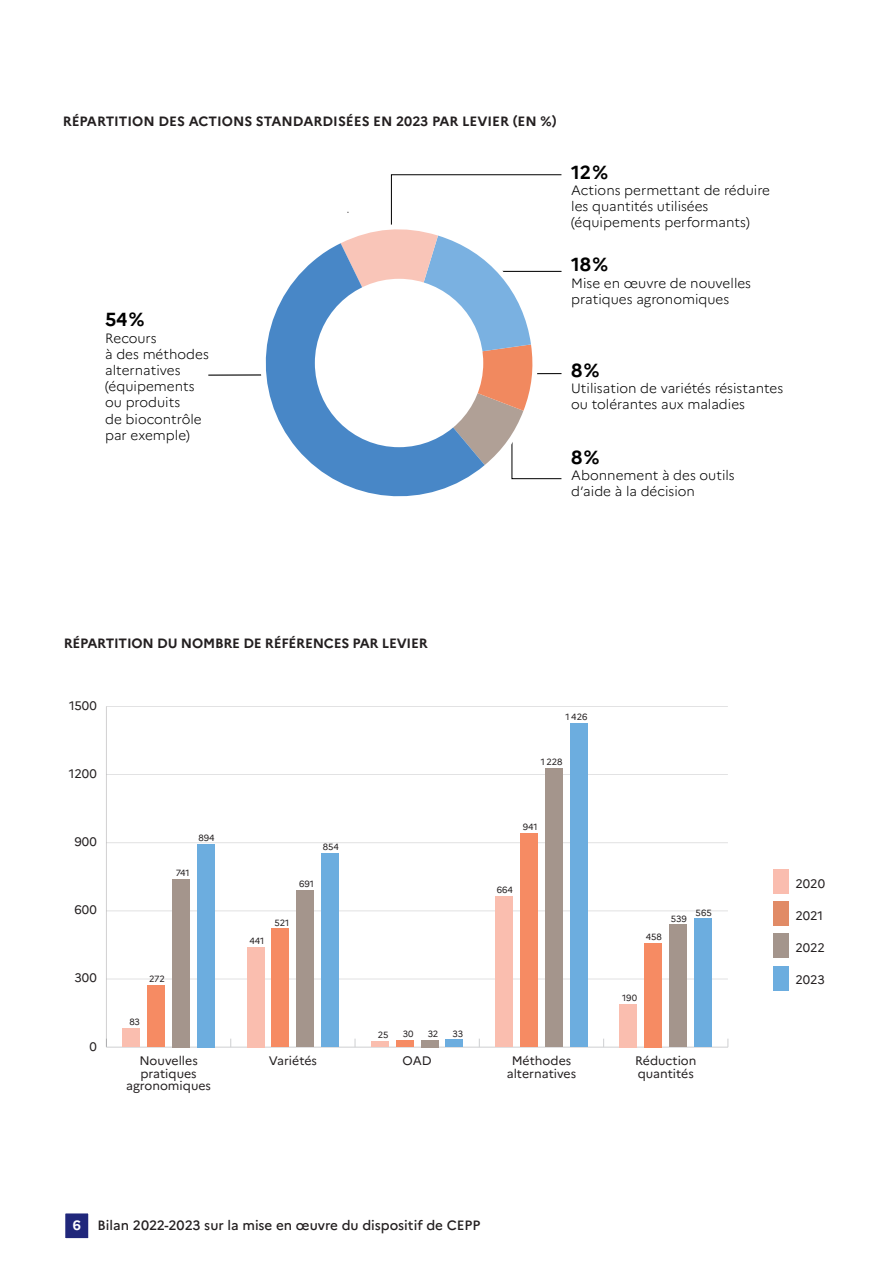
<style>
.page{position:relative;width:893px;height:1263px;background:#fff}
.page>*{position:absolute;margin:0;border:0;box-sizing:border-box;transform-origin:0 0}
.t1{font:700 18.9px "Marianne";color:#000}
.t2{font:300 13.5px/16.2px "Marianne";color:#000}
.Titre_tableau{font:700 13.5px "Marianne";letter-spacing:-.015em;color:#231f20}
.t3{font:500 13.5px "Marianne";color:#231f20}
.t4{font:12.3px/12.3px "Marianne";color:#231f20;text-align:center}
.t5{font:9px "Marianne";letter-spacing:-.005em;color:#231f20}
.s1{font-weight:700;color:#fff}
</style>
<div class="page">
<div style="left:65px;top:1213px;width:24px;height:26px;background:#20277b"></div>
<div style="left:64px;top:1212px;width:26px;height:27px;border:2px solid #fff"></div>
<hr style="left:208px;top:375px;width:76px;height:1px;background:#000">
<svg style="left:341px;top:174px;width:221px;height:305px"></svg>
<svg style="left:250px;top:243px;width:235px;height:254px"></svg>
<div style="left:315px;top:279px;width:168px;height:168px;background:#fff;border-radius:50%"></div>
<svg style="left:354px;top:1039px;width:2px;height:7px"></svg>
<hr style="left:106px;top:706px;width:1px;height:341px;background:#231f20">
<hr style="left:106px;top:1046px;width:622px;height:2px;background:#d1d2d4">
<hr style="left:106px;top:979px;width:622px;height:1px;background:#636366">
<hr style="left:106px;top:910px;width:622px;height:1px;background:#636366">
<hr style="left:106px;top:842px;width:622px;height:1px;background:#636366">
<hr style="left:106px;top:774px;width:622px;height:1px;background:#636366">
<hr style="left:106px;top:706px;width:622px;height:1px;background:#636366">
<div style="left:773px;top:966px;width:16px;height:24px;background:#6caddf"></div>
<div style="left:197px;top:844px;width:18px;height:203px;background:#6caddf"></div>
<div style="left:321px;top:853px;width:18px;height:194px;background:#6caddf"></div>
<div style="left:446px;top:1040px;width:17px;height:7px;background:#6caddf"></div>
<div style="left:570px;top:723px;width:17px;height:324px;background:#6caddf"></div>
<div style="left:694px;top:919px;width:18px;height:128px;background:#6caddf"></div>
<div style="left:773px;top:933px;width:16px;height:25px;background:#a4958c"></div>
<div style="left:172px;top:879px;width:18px;height:168px;background:#a4958c"></div>
<div style="left:297px;top:890px;width:17px;height:157px;background:#a4958c"></div>
<div style="left:421px;top:1040px;width:17px;height:7px;background:#a4958c"></div>
<div style="left:545px;top:768px;width:18px;height:279px;background:#a4958c"></div>
<div style="left:669px;top:925px;width:18px;height:122px;background:#a4958c"></div>
<div style="left:773px;top:901px;width:16px;height:25px;background:#e18b66"></div>
<div style="left:147px;top:985px;width:18px;height:62px;background:#f68b63"></div>
<div style="left:272px;top:929px;width:17px;height:118px;background:#f68b63"></div>
<div style="left:396px;top:1040px;width:17px;height:7px;background:#f68b63"></div>
<div style="left:520px;top:833px;width:18px;height:214px;background:#f68b63"></div>
<div style="left:645px;top:943px;width:17px;height:104px;background:#f68b63"></div>
<div style="left:773px;top:869px;width:16px;height:25px;background:#fabdaf"></div>
<div style="left:123px;top:1028px;width:17px;height:19px;background:#fabeaf"></div>
<div style="left:247px;top:947px;width:17px;height:100px;background:#fabeaf"></div>
<div style="left:371px;top:1041px;width:18px;height:6px;background:#fabeaf"></div>
<div style="left:495px;top:896px;width:18px;height:151px;background:#fabeaf"></div>
<div style="left:620px;top:1004px;width:17px;height:43px;background:#fabeaf"></div>
<p class="Titre_tableau" style="left:63px;top:113px;width:495px">RÉPARTITION DES ACTIONS STANDARDISÉES EN 2023 PAR LEVIER (EN %)</p>
<p class="t1" style="left:105px;top:305px;width:41px">54 %</p>
<p class="t2" style="left:105px;top:329px;width:105px">Recours<br>à des méthodes alternatives (équipements ou produits<br>de biocontrôle par exemple)</p>
<p class="t1" style="left:571px;top:157px;width:39px">12 %</p>
<p class="t2" style="left:571px;top:181px;width:200px">Actions permettant de réduire les quantités utilisées (équipements performants)</p>
<p class="t1" style="left:571px;top:250px;width:39px">18 %</p>
<p class="t2" style="left:571px;top:274px;width:181px">Mise en œuvre de nouvelles pratiques agronomiques</p>
<p class="t1" style="left:571px;top:356px;width:30px">8 %</p>
<p class="t2" style="left:571px;top:379px;width:214px">Utilisation de variétés résistantes ou tolérantes aux maladies</p>
<p class="t1" style="left:571px;top:443px;width:30px">8 %</p>
<p class="t2" style="left:571px;top:466px;width:165px">Abonnement à des outils d’aide à la décision</p>
<p class="Titre_tableau" style="left:64px;top:635px;width:366px">RÉPARTITION DU NOMBRE DE RÉFÉRENCES PAR LEVIER</p>
<p class="t4" style="left:69px;top:698px;width:29px">1500</p>
<p class="t4" style="left:69px;top:766px;width:29px">1200</p>
<p class="t4" style="left:74px;top:835px;width:24px">900</p>
<p class="t4" style="left:75px;top:903px;width:24px">600</p>
<p class="t4" style="left:75px;top:971px;width:24px">300</p>
<p class="t4" style="left:89px;top:1039px;width:9px">0</p>
<p class="t5" style="left:198px;top:831px;width:18px">894</p>
<p class="t5" style="left:176px;top:866px;width:16px">741</p>
<p class="t5" style="left:149px;top:972px;width:17px">272</p>
<p class="t5" style="left:129px;top:1015px;width:12px">83</p>
<p class="t5" style="left:323px;top:840px;width:17px">854</p>
<p class="t5" style="left:299px;top:877px;width:16px">691</p>
<p class="t5" style="left:249px;top:934px;width:16px">441</p>
<p class="t5" style="left:274px;top:916px;width:16px">521</p>
<p class="t5" style="left:378px;top:1028px;width:12px">25</p>
<p class="t5" style="left:403px;top:1027px;width:12px">30</p>
<p class="t5" style="left:428px;top:1027px;width:12px">32</p>
<p class="t5" style="left:452px;top:1026px;width:12px">33</p>
<p class="t4" style="left:139px;top:1054px;width:60px">Nouvelles</p>
<p class="t4" style="left:269px;top:1054px;width:50px">Variétés</p>
<p class="t4" style="left:403px;top:1054px;width:31px">OAD</p>
<p class="t4" style="left:126px;top:1066px;width:86px">pratiques agronomiques</p>
<p class="t5" style="left:566px;top:710px;width:23px">1 426</p>
<p class="t5" style="left:541px;top:755px;width:23px">1 228</p>
<p class="t5" style="left:523px;top:820px;width:16px">941</p>
<p class="t5" style="left:497px;top:883px;width:18px">664</p>
<p class="t4" style="left:507px;top:1054px;width:71px">Méthodes alternatives</p>
<p class="t5" style="left:646px;top:930px;width:18px">458</p>
<p class="t5" style="left:671px;top:911px;width:17px">539</p>
<p class="t5" style="left:696px;top:906px;width:18px">565</p>
<p class="t5" style="left:622px;top:991px;width:17px">190</p>
<p class="t4" style="left:635px;top:1054px;width:63px;text-align:left">Réduction quantités</p>
<p class="t3" style="left:73px;top:1214px;width:409px"><span class="s1">6</span> Bilan 2022-2023 sur la mise en œuvre du dispositif de CEPP</p>
<p class="t4" style="left:796px;top:876px;width:31px">2020</p>
<p class="t4" style="left:796px;top:908px;width:29px">2021</p>
<p class="t4" style="left:796px;top:940px;width:31px">2022</p>
<p class="t4" style="left:796px;top:973px;width:31px">2023</p>
</div>
